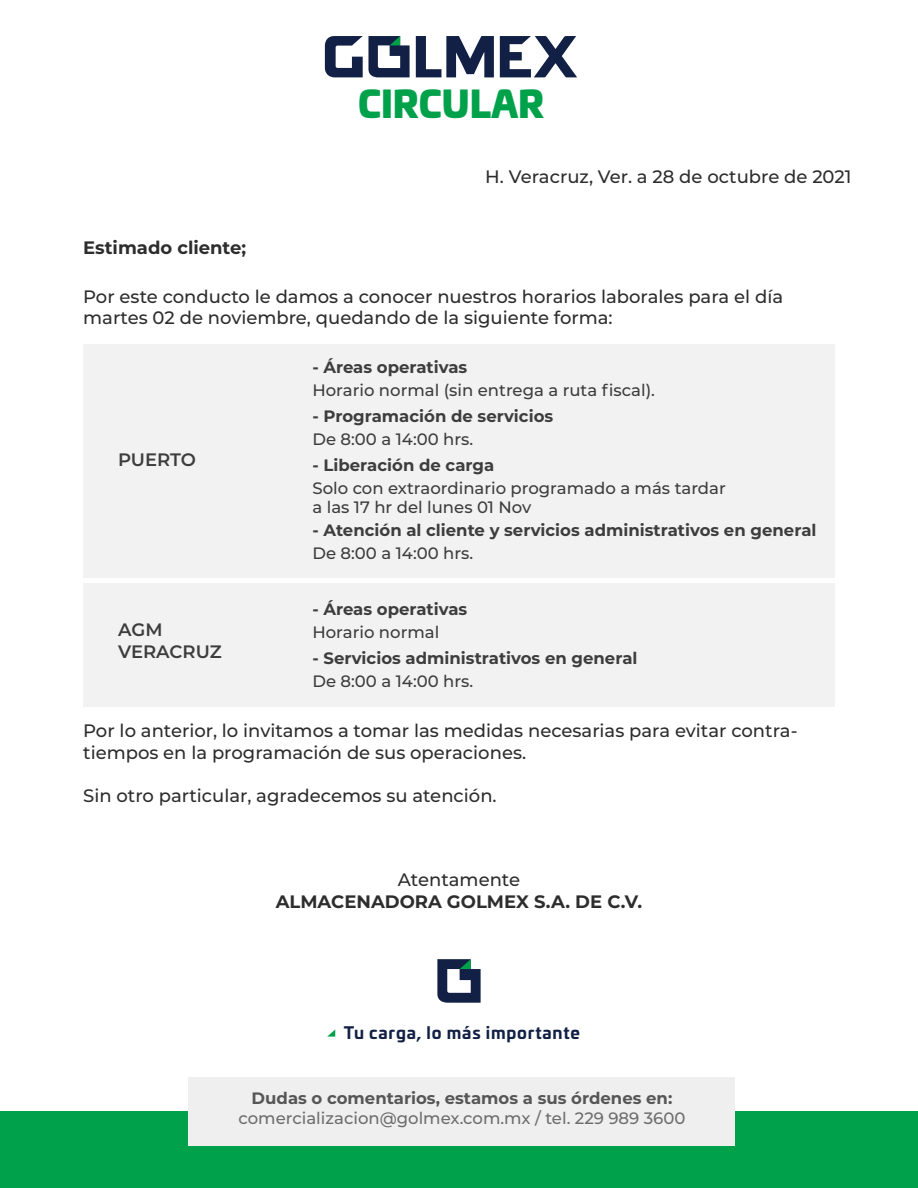
<style>
.page{position:relative;width:918px;height:1188px;background:#fff}
.page>*{position:absolute;margin:0;border:0;box-sizing:border-box;transform-origin:0 0}
.t1{font:36px "Univia Pro Ultra";color:#00a14b}
.t2{font:500 18px/21.6px "Montserrat";color:#2d2d2d}
.t3{font:700 18px "Montserrat";color:#2d2d2d}
.t4{font:600 18px/22.5px "Montserrat";color:#3d3d3d}
.t5{font:700 16.5px "Montserrat";color:#3d3d3d}
.t6{font:500 16.5px/19.8px "Montserrat";color:#3d3d3d}
.t7{font:500 16.5px "Montserrat";color:#6d6d6d}
.t8{font:700 16.5px "Montserrat";color:#565656}
.t9{font:700 16.5px "Univia Pro";letter-spacing:.05em;color:#112044}
</style>
<div class="page">
<div style="left:0;top:1111px;width:918px;height:77px;background:#00a14b"></div>
<svg style="left:437px;top:959px;width:44px;height:44px"></svg>
<svg style="left:500px;top:36px;width:77px;height:41px"></svg>
<svg style="left:416px;top:36px;width:78px;height:41px"></svg>
<svg style="left:325px;top:36px;width:85px;height:41px"></svg>
<div style="left:189px;top:1077px;width:546px;height:68px;background:#efefef"></div>
<div style="left:83px;top:584px;width:752px;height:123px;background:#f2f2f2"></div>
<div style="left:83px;top:344px;width:752px;height:234px;background:#f2f2f2"></div>
<svg style="left:327px;top:1029px;width:8px;height:8px"></svg>
<h1 class="t1" style="left:358px;top:73px;width:188px">CIRCULAR</h1>
<p class="t2" style="left:485px;top:166px;width:368px">H. Veracruz, Ver. a 28 de octubre de 2021</p>
<p class="t3" style="left:83px;top:235px;width:165px">Estimado cliente;</p>
<p class="t2" style="left:83px;top:285px;width:701px">Por este conducto le damos a conocer nuestros horarios laborales para el día martes 02 de noviembre, quedando de la siguiente forma:</p>
<p class="t4" style="left:118px;top:448px;width:79px">PUERTO</p>
<p class="t4" style="left:118px;top:617px;width:105px">AGM<br>VERACRUZ</p>
<p class="t5" style="left:312px;top:355px;width:156px">- Áreas operativas</p>
<p class="t6" style="left:312px;top:380px;width:344px">Horario normal (sin entrega a ruta fiscal).</p>
<p class="t5" style="left:312px;top:404px;width:242px">- Programación de servicios</p>
<p class="t6" style="left:312px;top:428px;width:162px">De 8:00 a 14:00 hrs.</p>
<p class="t5" style="left:312px;top:453px;width:183px">- Liberación de carga</p>
<p class="t6" style="left:312px;top:477px;width:415px">Solo con extraordinario programado a más tardar a las 17 hr del lunes 01 Nov</p>
<p class="t5" style="left:312px;top:518px;width:506px">- Atención al cliente y servicios administrativos en general</p>
<p class="t6" style="left:312px;top:543px;width:162px">De 8:00 a 14:00 hrs.</p>
<p class="t5" style="left:312px;top:597px;width:156px">- Áreas operativas</p>
<p class="t6" style="left:312px;top:621px;width:128px">Horario normal</p>
<p class="t5" style="left:312px;top:646px;width:327px">- Servicios administrativos en general</p>
<p class="t6" style="left:312px;top:670px;width:162px">De 8:00 a 14:00 hrs.</p>
<p class="t2" style="left:83px;top:719px;width:716px">Por lo anterior, lo invitamos a tomar las medidas necesarias para evitar contra&shy;tiempos en la programación de sus operaciones.</p>
<p class="t2" style="left:83px;top:784px;width:415px">Sin otro particular, agradecemos su atención.</p>
<p class="t2" style="left:398px;top:868px;width:124px">Atentamente</p>
<p class="t3" style="left:276px;top:889px;width:368px">ALMACENADORA GOLMEX S.A. DE C.V.</p>
<p class="t9" style="left:344px;top:1020px;width:238px">Tu carga, lo más importante</p>
<p class="t8" style="left:252px;top:1086px;width:422px">Dudas o comentarios, estamos a sus órdenes en:</p>
<p class="t7" style="left:238px;top:1107px;width:449px">comercializacion@golmex.com.mx / tel. 229 989 3600</p>
</div>
